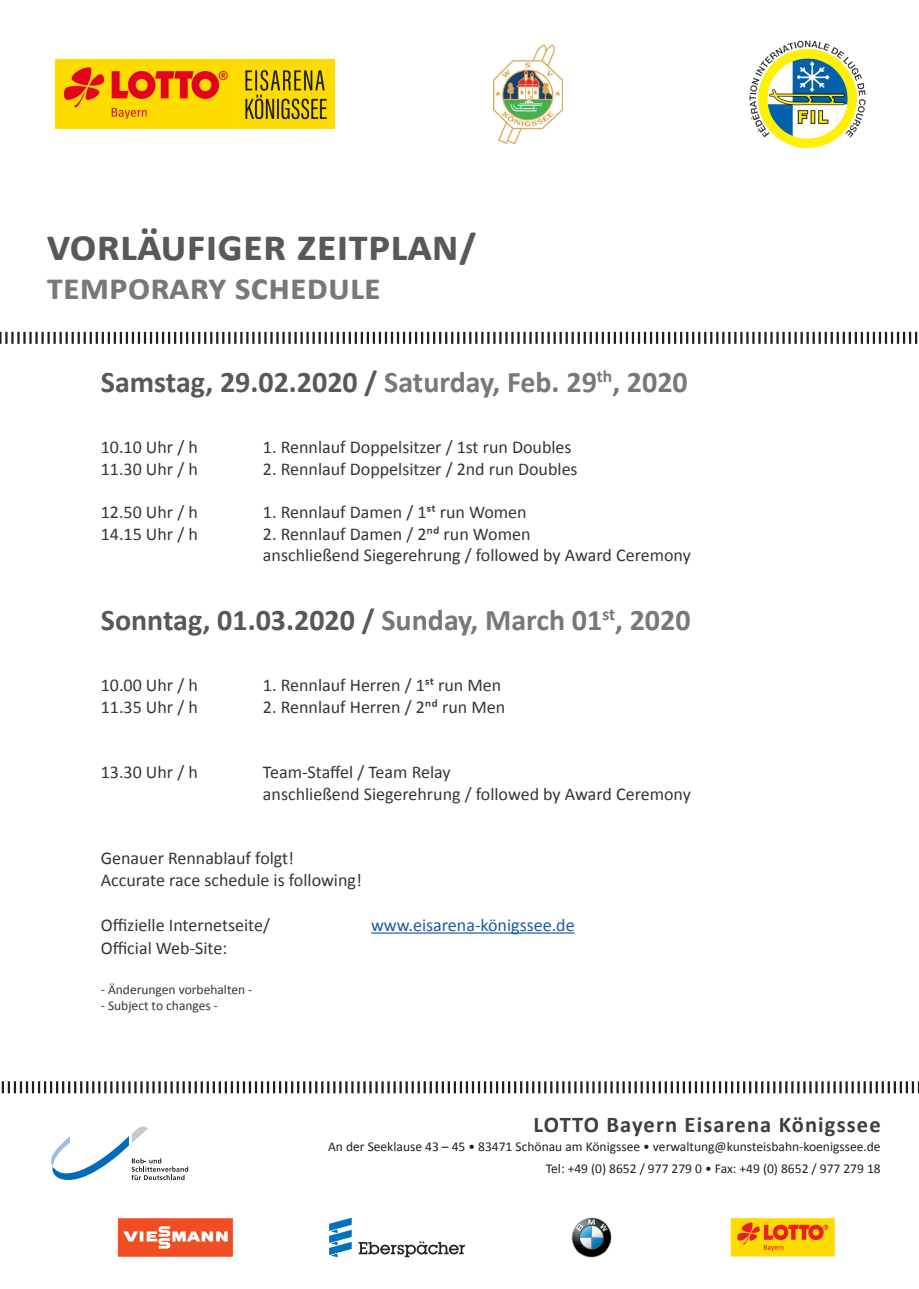
<style>
.page{position:relative;width:919px;height:1289px;background:#fff}
.page>*{position:absolute;margin:0;border:0;box-sizing:border-box;transform-origin:0 0}
.t1{font:700 45px "Calibri";color:#57585a}
.t2{font:700 37.5px "Calibri";color:#76787b}
.t3{font:700 30px "Calibri";color:#76787b}
.t4{font:700 30px "Calibri";color:#57585a}
.t5{font:700 22.5px "Calibri";letter-spacing:.05em;color:#3e3e3f}
.t6{font:18px/21.6px "Calibri";color:#323738}
.t7{font:18px "Calibri";color:#175d9e}
.t8{font:13.5px/21.6px "Calibri";color:#231f20;text-align:right}
.t9{font:13.5px "Calibri";color:#323738}
.s1{color:#57585a}
.s2{color:#76787b}
</style>
<div class="page">
<img style="left:117px;top:1217px;width:718px;height:41px">
<svg style="left:51px;top:1126px;width:137px;height:53px"></svg>
<img style="left:749px;top:40px;width:117px;height:109px">
<img style="left:493px;top:44px;width:69px;height:100px">
<img style="left:55px;top:60px;width:279px;height:68px">
<svg style="left:1px;top:1081px;width:918px;height:12px"></svg>
<hr style="left:371px;top:932px;width:203px;height:1px;background:#175d9e">
<svg style="left:0;top:332px;width:918px;height:12px"></svg>
<h1 class="t1" style="left:47px;top:213px;width:431px">Vorläufiger Zeitplan/</h1>
<h2 class="t2" style="left:47px;top:260px;width:335px">Temporary Schedule</h2>
<h3 class="t3" style="left:101px;top:360px;width:588px"><span class="s1">Samstag, 29.02.2020 /</span> Saturday, Feb. 29<sup>th</sup>, 2020</h3>
<p class="t6" style="left:101px;top:436px;width:98px">10.10 Uhr / h</p>
<p class="t6" style="left:263px;top:436px;width:310px">1. Rennlauf Doppelsitzer / 1st run Doubles</p>
<p class="t6" style="left:101px;top:457px;width:98px">11.30 Uhr / h</p>
<p class="t6" style="left:263px;top:457px;width:316px">2. Rennlauf Doppelsitzer / 2nd run Doubles</p>
<p class="t6" style="left:101px;top:501px;width:98px">12.50 Uhr / h</p>
<p class="t6" style="left:263px;top:501px;width:265px">1. Rennlauf Damen / 1st run Women</p>
<p class="t6" style="left:101px;top:522px;width:98px">14.15 Uhr / h</p>
<p class="t6" style="left:263px;top:522px;width:429px">2. Rennlauf Damen / 2nd run Women<br>anschließend Siegerehrung / followed by Award Ceremony</p>
<h3 class="t4" style="left:101px;top:598px;width:591px">Sonntag, 01.03.2020 / <span class="s2">Sunday, March 01</span><sup>st</sup><span class="s2">, 2020</span></h3>
<p class="t6" style="left:101px;top:674px;width:98px">10.00 Uhr / h</p>
<p class="t6" style="left:263px;top:674px;width:240px">1. Rennlauf Herren / 1st run Men</p>
<p class="t6" style="left:101px;top:695px;width:98px">11.35 Uhr / h</p>
<p class="t6" style="left:263px;top:695px;width:244px">2. Rennlauf Herren / 2nd run Men</p>
<p class="t6" style="left:101px;top:760px;width:98px">13.30 Uhr / h</p>
<p class="t6" style="left:263px;top:760px;width:429px">Team-Staffel / Team Relay<br>anschließend Siegerehrung / followed by Award Ceremony</p>
<p class="t6" style="left:101px;top:847px;width:262px">Genauer Rennablauf folgt!<br>Accurate race schedule is following!</p>
<p class="t6" style="left:101px;top:913px;width:171px">Offizielle Internetseite/</p>
<p class="t7" style="left:371px;top:912px;width:205px">www.eisarena-königssee.de</p>
<p class="t6" style="left:101px;top:937px;width:128px">Official Web-Site:</p>
<p class="t9" style="left:101px;top:980px;width:153px">- Änderungen vorbehalten -</p>
<p class="t9" style="left:101px;top:996px;width:119px">- Subject to changes -</p>
<p class="t5" style="left:533px;top:1108px;width:348px">LOTTO Bayern Eisarena Königssee</p>
<p class="t8" style="left:328px;top:1135px;width:554px">An der Seeklause 43 – 45 • 83471 Schönau am Königssee • verwaltung@kunsteisbahn-koenigssee.de<br>Tel: +49 (0) 8652 / 977 279 0 • Fax: +49 (0) 8652 / 977 279 18</p>
</div>
